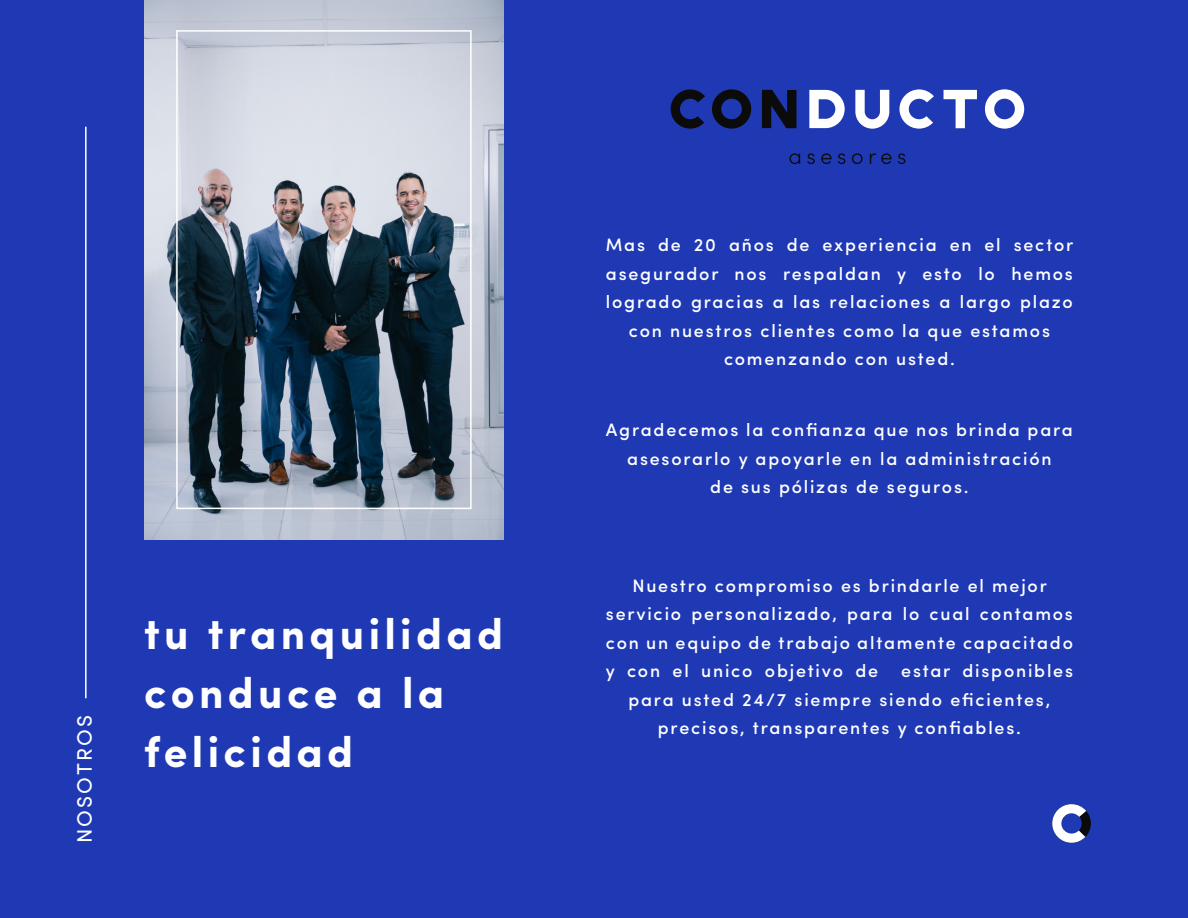
<style>
.page{position:relative;width:1188px;height:918px;background:#1f39b5}
.page>*{position:absolute;margin:0;border:0;box-sizing:border-box;transform-origin:0 0}
.t1{font:700 43.2px/59.1px "Sofia Pro";letter-spacing:.1em;color:#fff}
.t2{font:21px "Sofia Pro";letter-spacing:.1em;color:#fff}
.t3{font:500 18px/28.5px "Sofia Pro";letter-spacing:.1em;color:#fff;text-align:center}
</style>
<div class="page">
<hr style="left:85px;top:127px;width:2px;height:571px;background:#fff">
<img style="left:144px;top:0;width:360px;height:539px">
<div style="left:176px;top:30px;width:296px;height:479px;border:2px solid #fff"></div>
<svg style="left:1052px;top:804px;width:39px;height:39px"></svg>
<svg style="left:789px;top:153px;width:11px;height:11px"></svg>
<svg style="left:807px;top:153px;width:8px;height:11px"></svg>
<svg style="left:821px;top:153px;width:11px;height:11px"></svg>
<svg style="left:838px;top:153px;width:7px;height:11px"></svg>
<svg style="left:852px;top:153px;width:11px;height:11px"></svg>
<svg style="left:870px;top:153px;width:22px;height:11px"></svg>
<svg style="left:898px;top:153px;width:7px;height:11px"></svg>
<svg style="left:671px;top:89px;width:34px;height:40px"></svg>
<svg style="left:712px;top:89px;width:39px;height:40px"></svg>
<svg style="left:762px;top:90px;width:34px;height:38px"></svg>
<svg style="left:809px;top:90px;width:36px;height:38px"></svg>
<svg style="left:855px;top:90px;width:34px;height:39px"></svg>
<svg style="left:899px;top:89px;width:35px;height:40px"></svg>
<svg style="left:944px;top:90px;width:33px;height:38px"></svg>
<svg style="left:985px;top:89px;width:39px;height:40px"></svg>
<p class="t2" style="left:69px;top:843px;width:129px;rotate:-90deg">NOSOTROS</p>
<h1 class="t1" style="left:144px;top:601px;width:360px">tu tranquilidad conduce a la felicidad</h1>
<p class="t3" style="left:606px;top:229px;width:469px">Mas de 20 años de experiencia en el sector asegurador nos respaldan y esto lo hemos logrado gracias a las relaciones a largo plazo con nuestros clientes como la que estamos comenzando con usted.</p>
<p class="t3" style="left:606px;top:414px;width:469px">Agradecemos la confianza que nos brinda para asesorarlo y apoyarle en la administración<br>de sus pólizas de seguros.</p>
<p class="t3" style="left:606px;top:570px;width:469px;text-align:left;text-indent:26px">Nuestro compromiso es brindarle el mejor servicio personalizado, para lo cual contamos con un equipo de trabajo altamente capacitado y con el unico objetivo de</p>
<p class="t3" style="left:901px;top:655px;width:173px">estar disponibles</p>
<p class="t3" style="left:628px;top:684px;width:423px">para usted 24/7 siempre siendo eficientes,</p>
<p class="t3" style="left:658px;top:712px;width:365px">precisos, transparentes y confiables.</p>
</div>
